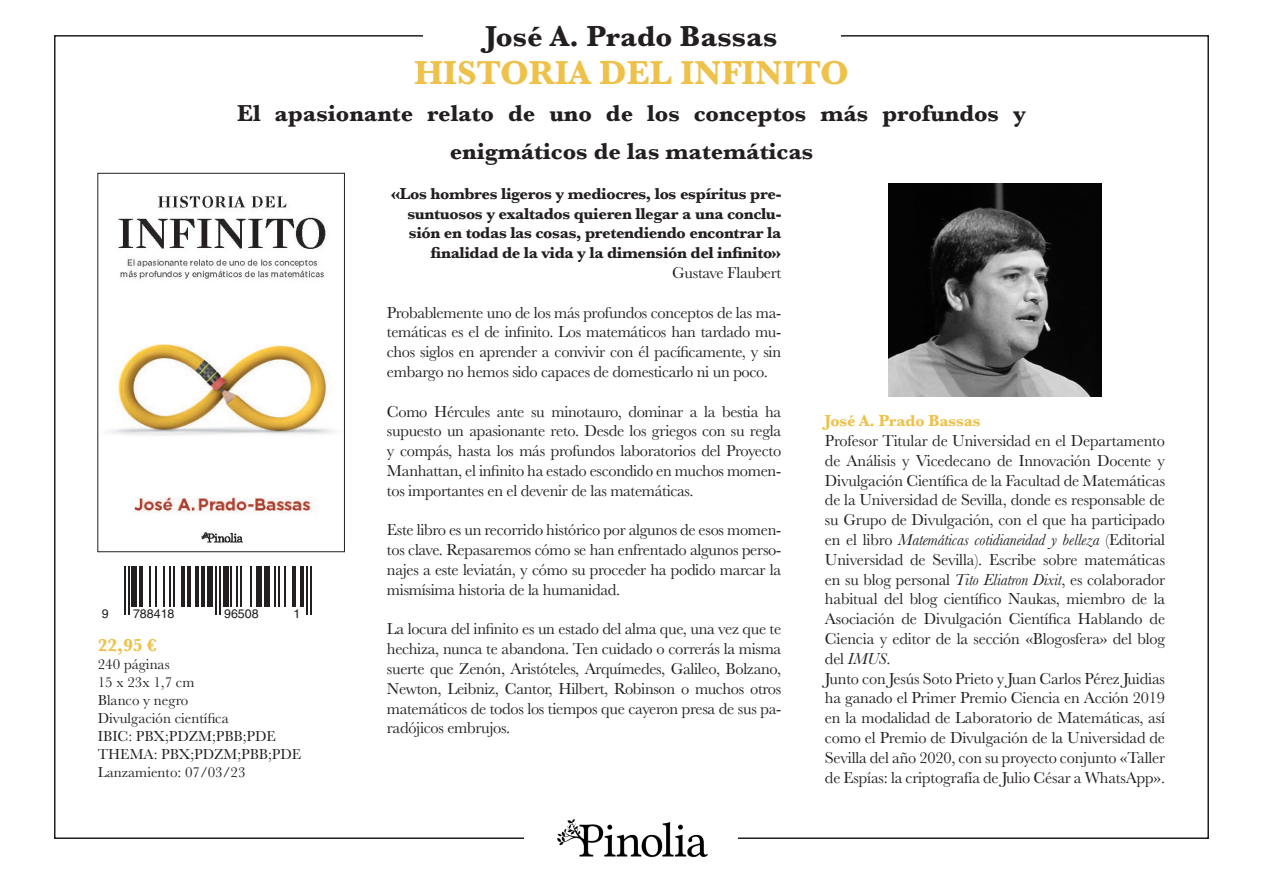
<style>
.page{position:relative;width:1263px;height:893px;background:#fff}
.page>*{position:absolute;margin:0;border:0;box-sizing:border-box;transform-origin:0 0}
.t1{font:700 34.5px "Baskerville";color:#eec14a}
.t2{font:700 30px "Baskerville";color:#231f20}
.t3{font:700 24px/37.5px "Baskerville";color:#231f20;text-align:center}
.t4{font:700 18px "Baskerville";color:#eec148}
.t5{font:16.5px/19.8px "Baskerville";letter-spacing:-.02em;color:#231f20;text-align:justify}
.t6{font:700 16.5px/19.8px "Baskerville";letter-spacing:-.02em;color:#231f20;text-align:right}
.t7{font:700 16.5px "Baskerville";letter-spacing:-.01em;color:#eec14a}
.t8{font:15px "Baskerville";color:#231f20}
.t9{font:12.45px "Helvetica";color:#231f20}
.s1{font-style:inherit}
.s2{font-style:italic}
</style>
<div class="page">
<img style="left:557px;top:819px;width:151px;height:39px">
<img style="left:107px;top:195px;width:228px;height:348px">
<div style="left:97px;top:173px;width:248px;height:379px;border:1px solid #231f20"></div>
<img style="left:889px;top:184px;width:212px;height:213px">
<hr style="left:124px;top:566px;width:2px;height:49px;background:#231f20">
<hr style="left:127px;top:566px;width:2px;height:49px;background:#231f20">
<div style="left:131px;top:566px;width:6px;height:41px;background:#231f20"></div>
<hr style="left:139px;top:566px;width:4px;height:41px;background:#231f20">
<hr style="left:149px;top:566px;width:2px;height:41px;background:#231f20">
<hr style="left:155px;top:566px;width:2px;height:41px;background:#231f20">
<hr style="left:163px;top:566px;width:2px;height:41px;background:#231f20">
<hr style="left:169px;top:566px;width:2px;height:41px;background:#231f20">
<hr style="left:173px;top:566px;width:2px;height:41px;background:#231f20">
<hr style="left:181px;top:566px;width:4px;height:41px;background:#231f20">
<hr style="left:187px;top:566px;width:4px;height:41px;background:#231f20">
<hr style="left:195px;top:566px;width:4px;height:41px;background:#231f20">
<hr style="left:201px;top:566px;width:4px;height:41px;background:#231f20">
<div style="left:207px;top:566px;width:6px;height:41px;background:#231f20"></div>
<hr style="left:215px;top:566px;width:2px;height:49px;background:#231f20">
<hr style="left:219px;top:566px;width:2px;height:49px;background:#231f20">
<div style="left:223px;top:566px;width:5px;height:41px;background:#231f20"></div>
<hr style="left:230px;top:566px;width:2px;height:41px;background:#231f20">
<hr style="left:236px;top:566px;width:2px;height:41px;background:#231f20">
<hr style="left:240px;top:566px;width:2px;height:41px;background:#231f20">
<hr style="left:250px;top:566px;width:2px;height:41px;background:#231f20">
<div style="left:256px;top:566px;width:6px;height:41px;background:#231f20"></div>
<div style="left:264px;top:566px;width:6px;height:41px;background:#231f20"></div>
<hr style="left:274px;top:566px;width:2px;height:41px;background:#231f20">
<hr style="left:278px;top:566px;width:2px;height:41px;background:#231f20">
<hr style="left:284px;top:566px;width:2px;height:41px;background:#231f20">
<hr style="left:292px;top:566px;width:4px;height:41px;background:#231f20">
<hr style="left:300px;top:566px;width:4px;height:41px;background:#231f20">
<hr style="left:306px;top:566px;width:2px;height:49px;background:#231f20">
<hr style="left:310px;top:566px;width:2px;height:49px;background:#231f20">
<p class="t2" style="left:486px;top:15px;width:293px">José A. Prado Bassas</p>
<p class="t1" style="left:414px;top:48px;width:436px">HISTORIA DEL INFINITO</p>
<p class="t3" style="left:237px;top:95px;width:790px">El apasionante relato de uno de los conceptos más profundos y enigmáticos de las matemáticas</p>
<p class="t9" style="left:102px;top:607px;width:8px">9</p>
<p class="t9" style="left:133px;top:607px;width:43px">788418</p>
<p class="t9" style="left:224px;top:607px;width:36px">96508</p>
<p class="t9" style="left:293px;top:607px;width:8px">1</p>
<p class="t4" style="left:98px;top:633px;width:60px">2<span class="s1">2</span>,95 €</p>
<p class="t8" style="left:98px;top:655px;width:73px">240 páginas</p>
<p class="t8" style="left:98px;top:673px;width:98px">15 x 23x 1,7 cm</p>
<p class="t8" style="left:98px;top:691px;width:92px">Blanco y negro</p>
<p class="t8" style="left:98px;top:709px;width:132px">Divulgación científica</p>
<p class="t8" style="left:98px;top:727px;width:180px">IBIC: PBX;PDZM;PBB;PDE</p>
<p class="t8" style="left:98px;top:745px;width:205px">THEMA: PBX;PDZM;PBB;PDE</p>
<p class="t8" style="left:98px;top:763px;width:149px">Lanzamiento: 07/03/23</p>
<p class="t6" style="left:391px;top:184px;width:392px">«Los hombres ligeros y mediocres, los espíritus pre&shy;suntuosos y exaltados quieren llegar a una conclu&shy;sión en todas las cosas, pretendiendo encontrar la finalidad de la vida y la dimensión del infinito»</p>
<p class="t5" style="left:672px;top:263px;width:111px">Gustave Flaubert</p>
<p class="t5" style="left:387px;top:302px;width:396px">Probablemente uno de los más profundos conceptos de las ma&shy;temáticas es el de infinito. Los matemáticos han tardado mu&shy;chos siglos en aprender a convivir con él pacíficamente, y sin embargo no hemos sido capaces de domesticarlo ni un poco.</p>
<p class="t5" style="left:387px;top:401px;width:396px">Como Hércules ante su minotauro, dominar a la bestia ha supuesto un apasionante reto. Desde los griegos con su regla y compás, hasta los más profundos laboratorios del Proyecto Manhattan, el infinito ha estado escondido en muchos momen&shy;tos importantes en el devenir de las matemáticas.</p>
<p class="t5" style="left:387px;top:520px;width:396px">Este libro es un recorrido histórico por algunos de esos momen&shy;tos clave. Repasaremos cómo se han enfrentado algunos perso&shy;najes a este leviatán, y cómo su proceder ha podido marcar la mismísima historia de la humanidad.</p>
<p class="t5" style="left:387px;top:619px;width:396px">La locura del infinito es un estado del alma que, una vez que te hechiza, nunca te abandona. Ten cuidado o correrás la misma suerte que Zenón, Aristóteles, Arquímedes, Galileo, Bolzano, Newton, Leibniz, Cantor, Hilbert, Robinson o muchos otros matemáticos de todos los tiempos que cayeron presa de sus pa&shy;radójicos embrujos.</p>
<p class="t7" style="left:825px;top:409px;width:157px">José A. Prado Bassas</p>
<p class="t5" style="left:825px;top:431px;width:342px">Profesor Titular de Universidad en el Departamento de Análisis y Vicedecano de Innovación Docente y Divulgación Científica de la Facultad de Matemáticas de la Universidad de Sevilla, donde es responsable de su Grupo de Divulgación, con el que ha participado en el libro <span class="s2">Matemáticas cotidianeidad y belleza</span> (Editorial Universidad de Sevilla). Escribe sobre matemáticas en su blog personal <span class="s2">Tito Eliatron Dixit</span>, es colaborador habitual del blog científico Naukas, miembro de la Asociación de Divulgación Científica Hablando de Ciencia y editor de la sección «Blogosfera» del blog del <span class="s2">IMUS</span>.</p>
<p class="t5" style="left:825px;top:669px;width:342px">Junto con Jesús Soto Prieto y Juan Carlos Pérez Juidias ha ganado el Primer Premio Ciencia en Acción 2019 en la modalidad de Laboratorio de Matemáticas, así como el Premio de Divulgación de la Universidad de Sevilla del año 2020, con su proyecto conjunto «Taller de Espías: la criptografía de Julio César a WhatsApp».</p>
</div>
